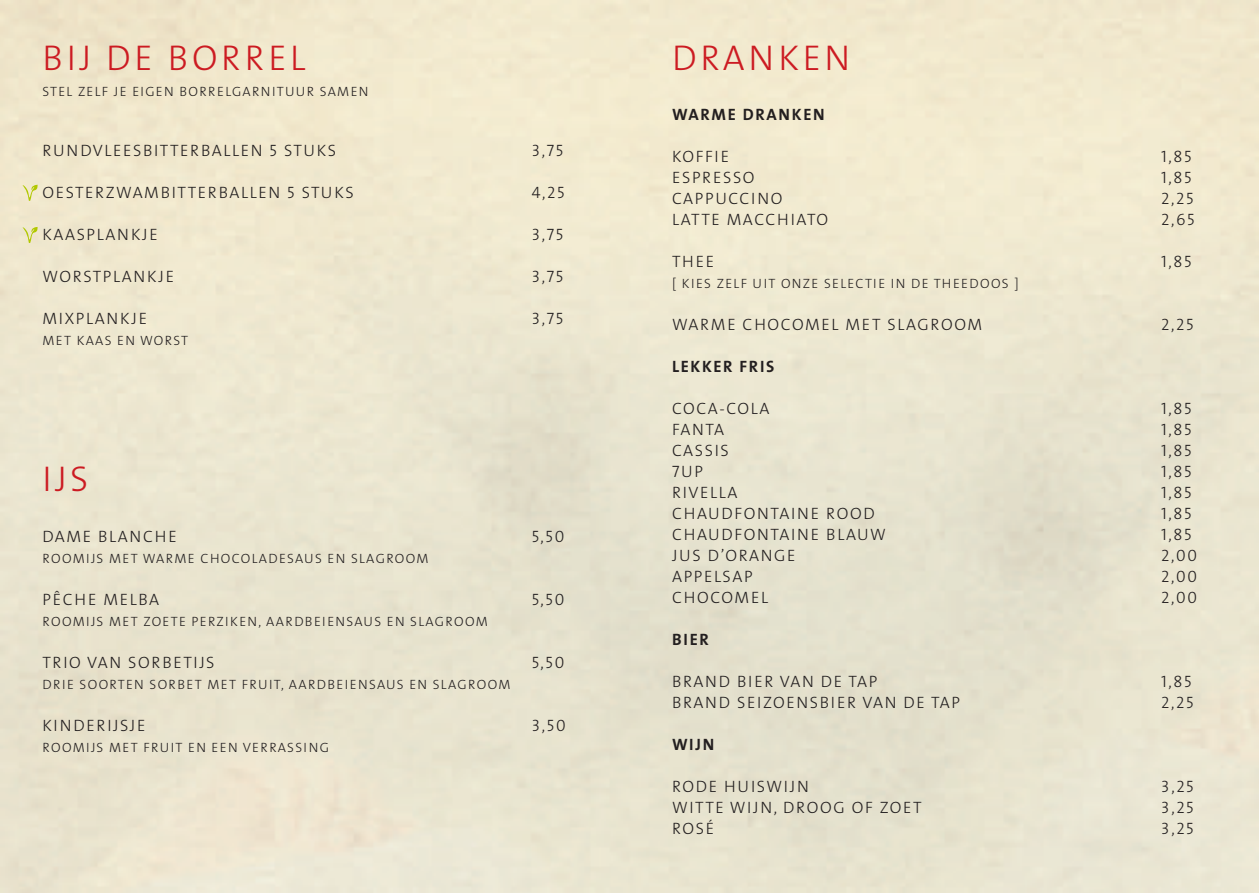
<style>
.page{position:relative;width:1259px;height:893px;background:#fff}
.page>*{position:absolute;margin:0;border:0;box-sizing:border-box;transform-origin:0 0}
.t1{font:36px "The Mix Light Caps";letter-spacing:.1em;color:#cc1b22}
.t2{font:16.5px "The Mix Light Caps";letter-spacing:.1em;color:#231f20}
.t3{font:16.5px "The Mix Bold Caps";letter-spacing:.1em;color:#231f20}
.t4{font:13.5px "The Mix Light Caps";letter-spacing:.1em;color:#231f20}
</style>
<div class="page">
<svg style="left:22px;top:185px;width:16px;height:16px"></svg>
<svg style="left:22px;top:227px;width:16px;height:16px"></svg>
<h1 class="t1" style="left:43px;top:28px;width:264px">BIJ DE BORREL</h1>
<p class="t4" style="left:43px;top:80px;width:327px">STEL ZELF JE EIGEN BORRELGARNITUUR SAMEN</p>
<p class="t2" style="left:43px;top:137px;width:295px">RUNDVLEESBITTERBALLEN 5 STUKS</p>
<p class="t2" style="left:531px;top:137px;width:33px">3,75</p>
<p class="t2" style="left:43px;top:179px;width:313px">OESTERZWAMBITTERBALLEN 5 STUKS</p>
<p class="t2" style="left:531px;top:179px;width:35px">4,25</p>
<p class="t2" style="left:43px;top:221px;width:117px">KAASPLANKJE</p>
<p class="t2" style="left:531px;top:221px;width:33px">3,75</p>
<p class="t2" style="left:43px;top:263px;width:133px">WORSTPLANKJE</p>
<p class="t2" style="left:531px;top:263px;width:33px">3,75</p>
<p class="t2" style="left:43px;top:305px;width:106px">MIXPLANKJE</p>
<p class="t2" style="left:531px;top:305px;width:33px">3,75</p>
<p class="t4" style="left:43px;top:330px;width:147px">MET KAAS EN WORST</p>
<h1 class="t1" style="left:43px;top:449px;width:47px">IJS</h1>
<p class="t2" style="left:43px;top:523px;width:136px">DAME BLANCHE</p>
<p class="t2" style="left:531px;top:523px;width:34px">5,50</p>
<p class="t4" style="left:43px;top:547px;width:388px">ROOMIJS MET WARME CHOCOLADESAUS EN SLAGROOM</p>
<p class="t2" style="left:43px;top:586px;width:118px">PÊCHE MELBA</p>
<p class="t2" style="left:531px;top:586px;width:34px">5,50</p>
<p class="t4" style="left:43px;top:610px;width:447px">ROOMIJS MET ZOETE PERZIKEN, AARDBEIENSAUS EN SLAGROOM</p>
<p class="t2" style="left:43px;top:649px;width:174px">TRIO VAN SORBETIJS</p>
<p class="t2" style="left:531px;top:649px;width:34px">5,50</p>
<p class="t4" style="left:43px;top:673px;width:469px">DRIE SOORTEN SORBET MET FRUIT, AARDBEIENSAUS EN SLAGROOM</p>
<p class="t2" style="left:43px;top:712px;width:104px">KINDERIJSJE</p>
<p class="t2" style="left:531px;top:712px;width:36px">3,50</p>
<p class="t4" style="left:43px;top:736px;width:288px">ROOMIJS MET FRUIT EN EEN VERRASSING</p>
<h1 class="t1" style="left:672px;top:28px;width:180px">DRANKEN</h1>
<p class="t3" style="left:672px;top:101px;width:154px">WARME DRANKEN</p>
<p class="t2" style="left:672px;top:143px;width:59px">KOFFIE</p>
<p class="t2" style="left:1161px;top:143px;width:32px">1,85</p>
<p class="t2" style="left:672px;top:164px;width:84px">ESPRESSO</p>
<p class="t2" style="left:1161px;top:164px;width:32px">1,85</p>
<p class="t2" style="left:672px;top:185px;width:112px">CAPPUCCINO</p>
<p class="t2" style="left:1161px;top:185px;width:34px">2,25</p>
<p class="t2" style="left:672px;top:206px;width:158px">LATTE MACCHIATO</p>
<p class="t2" style="left:1161px;top:206px;width:35px">2,65</p>
<p class="t2" style="left:672px;top:248px;width:44px">THEE</p>
<p class="t2" style="left:1161px;top:248px;width:32px">1,85</p>
<p class="t4" style="left:672px;top:273px;width:348px">[ KIES ZELF UIT ONZE SELECTIE IN DE THEEDOOS ]</p>
<p class="t2" style="left:672px;top:311px;width:312px">WARME CHOCOMEL MET SLAGROOM</p>
<p class="t2" style="left:1161px;top:311px;width:34px">2,25</p>
<p class="t3" style="left:672px;top:353px;width:104px">LEKKER FRIS</p>
<p class="t2" style="left:672px;top:395px;width:99px">COCA-COLA</p>
<p class="t2" style="left:1161px;top:395px;width:32px">1,85</p>
<p class="t2" style="left:672px;top:416px;width:54px">FANTA</p>
<p class="t2" style="left:1161px;top:416px;width:32px">1,85</p>
<p class="t2" style="left:672px;top:437px;width:58px">CASSIS</p>
<p class="t2" style="left:1161px;top:437px;width:32px">1,85</p>
<p class="t2" style="left:672px;top:458px;width:33px">7UP</p>
<p class="t2" style="left:1161px;top:458px;width:32px">1,85</p>
<p class="t2" style="left:672px;top:479px;width:67px">RIVELLA</p>
<p class="t2" style="left:1161px;top:479px;width:32px">1,85</p>
<p class="t2" style="left:672px;top:500px;width:204px">CHAUDFONTAINE ROOD</p>
<p class="t2" style="left:1161px;top:500px;width:32px">1,85</p>
<p class="t2" style="left:672px;top:521px;width:215px">CHAUDFONTAINE BLAUW</p>
<p class="t2" style="left:1161px;top:521px;width:32px">1,85</p>
<p class="t2" style="left:672px;top:542px;width:125px">JUS D’ORANGE</p>
<p class="t2" style="left:1161px;top:542px;width:37px">2,00</p>
<p class="t2" style="left:672px;top:563px;width:82px">APPELSAP</p>
<p class="t2" style="left:1161px;top:563px;width:37px">2,00</p>
<p class="t2" style="left:672px;top:584px;width:97px">CHOCOMEL</p>
<p class="t2" style="left:1161px;top:584px;width:37px">2,00</p>
<p class="t3" style="left:672px;top:626px;width:38px">BIER</p>
<p class="t2" style="left:672px;top:668px;width:207px">BRAND BIER VAN DE TAP</p>
<p class="t2" style="left:1161px;top:668px;width:32px">1,85</p>
<p class="t2" style="left:672px;top:689px;width:289px">BRAND SEIZOENSBIER VAN DE TAP</p>
<p class="t2" style="left:1161px;top:689px;width:34px">2,25</p>
<p class="t3" style="left:672px;top:731px;width:44px">WIJN</p>
<p class="t2" style="left:672px;top:773px;width:138px">RODE HUISWIJN</p>
<p class="t2" style="left:1161px;top:773px;width:34px">3,25</p>
<p class="t2" style="left:672px;top:794px;width:251px">WITTE WIJN, DROOG OF ZOET</p>
<p class="t2" style="left:1161px;top:794px;width:34px">3,25</p>
<p class="t2" style="left:672px;top:815px;width:44px">ROSÉ</p>
<p class="t2" style="left:1161px;top:815px;width:34px">3,25</p>
</div>
